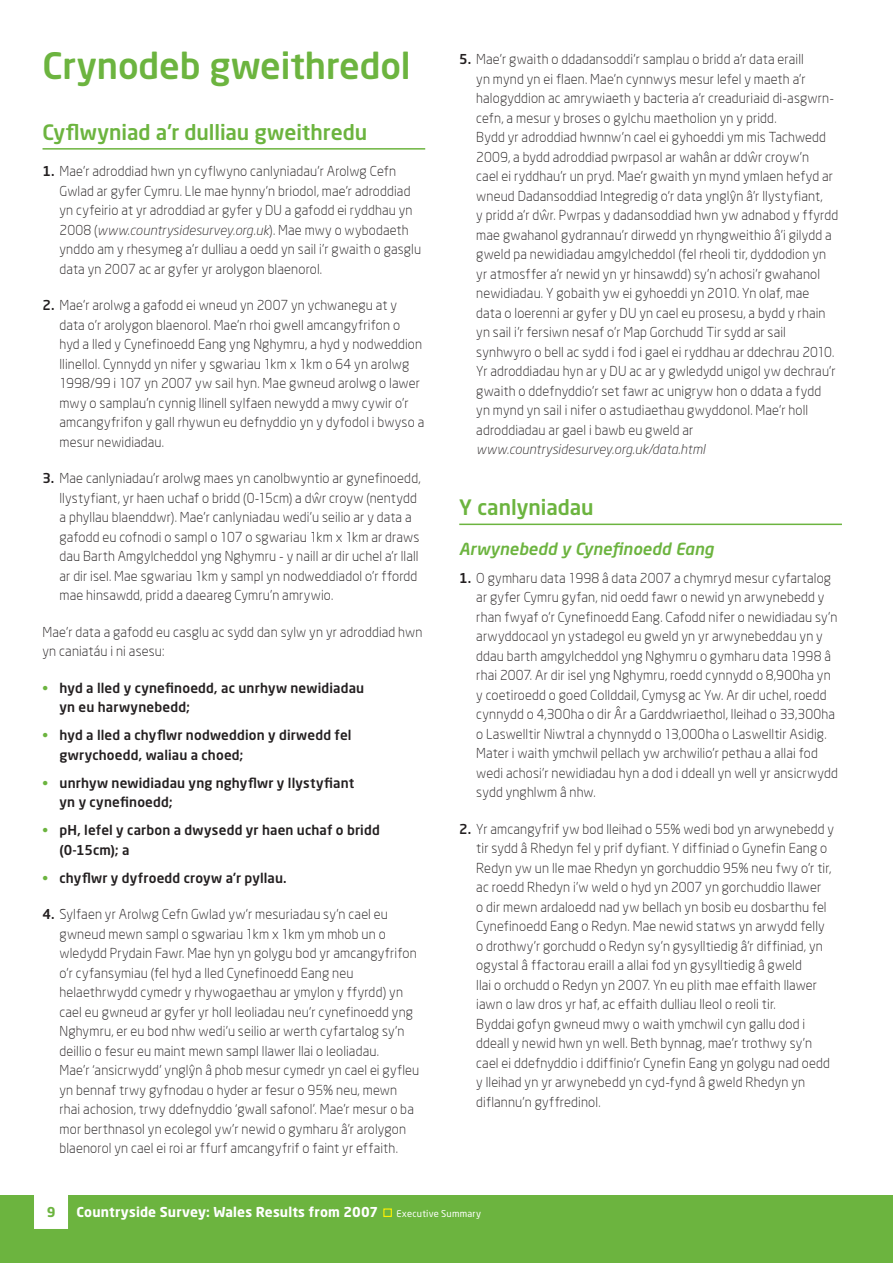
<style>
.page{position:relative;width:893px;height:1263px;background:#fff}
.page>*{position:absolute;margin:0;border:0;box-sizing:border-box;transform-origin:0 0}
.t1{font:500 36px "Neo Sans Std";letter-spacing:-.005em;color:#6cb43f}
.t2{font:500 21px "Neo Sans Std";color:#6cb43f}
.t3{font:italic 500 16.5px "Neo Sans Std";letter-spacing:.005em;color:#6cb43f}
.t4{font:13.5px/19.5px "Neo Sans Light Welsh";letter-spacing:.01em;color:#231f20}
.t5{font:500 13.5px/19.5px "Neo Sans Std";letter-spacing:.01em;color:#231f20}
.t6{font:italic 300 13.5px "Neo Sans Std";letter-spacing:.005em;color:#231f20}
.t7{font:700 13.5px "Neo Sans Std";letter-spacing:.01em;color:#fff}
.t8{font:700 13.5px "Neo Sans Std";color:#6cb43f}
.t9{font:9.3px "Neo Sans Std";letter-spacing:.025em;color:#fff}
.s1{font-family:"Neo Sans Std";font-weight:500}
.s2{font-family:"Neo Sans Light Welsh";font-weight:400;font-style:normal}
.s3{color:#6cb43f}
</style>
<div class="page">
<div style="left:0;top:1195px;width:893px;height:68px;background:#6cb43f"></div>
<div style="left:35px;top:1192px;width:32px;height:36px;background:#fff"></div>
<div style="left:34px;top:1191px;width:34px;height:38px;border:2px solid #fff"></div>
<div style="left:383px;top:1208px;width:9px;height:9px;border:1px solid #fff101"></div>
<hr style="left:43px;top:148px;width:382px;height:2px;background:#6cb43f">
<hr style="left:459px;top:524px;width:383px;height:1px;background:#6cb43f">
<h1 class="t1" style="left:43px;top:45px;width:370px">Crynodeb gweithredol</h1>
<h2 class="t2" style="left:43px;top:120px;width:326px">Cyflwyniad a’r dulliau gweithredu</h2>
<p class="t4" style="left:60px;top:161px;width:355px;text-indent:-17px"><span class="s1">1.</span> Mae’r adroddiad hwn yn cyflwyno canlyniadau’r Arolwg Cefn<br>Gwlad ar gyfer Cymru. Lle mae hynny’n briodol, mae’r adroddiad yn cyfeirio at yr adroddiad ar gyfer y DU a gafodd ei ryddhau yn</p>
<p class="t6" style="left:60px;top:225px;width:351px"><span class="s2">2008 (</span>www.countrysidesurvey.org.uk<span class="s2">). Mae mwy o wybodaeth</span></p>
<p class="t4" style="left:60px;top:239px;width:363px">ynddo am y rhesymeg a’r dulliau a oedd yn sail i’r gwaith o gasglu data yn 2007 ac ar gyfer yr arolygon blaenorol.</p>
<p class="t4" style="left:60px;top:295px;width:366px;text-indent:-17px"><span class="s1">2.</span> Mae’r arolwg a gafodd ei wneud yn 2007 yn ychwanegu at y data o’r arolygon blaenorol. Mae’n rhoi gwell amcangyfrifon o<br>hyd a lled y Cynefinoedd Eang yng Nghymru, a hyd y nodweddion llinellol. Cynnydd yn nifer y sgwariau 1km x 1km o 64 yn arolwg 1998/99 i 107 yn 2007 yw sail hyn. Mae gwneud arolwg o lawer mwy o samplau’n cynnig llinell sylfaen newydd a mwy cywir o’r amcangyfrifon y gall rhywun eu defnyddio yn y dyfodol i bwyso a mesur newidiadau.</p>
<p class="t4" style="left:60px;top:468px;width:363px;text-indent:-17px"><span class="s1">3.</span> Mae canlyniadau’r arolwg maes yn canolbwyntio ar gynefinoedd, llystyfiant, yr haen uchaf o bridd (0-15cm) a d$r croyw (nentydd a phyllau blaenddwr). Mae’r canlyniadau wedi’u seilio ar y data a gafodd eu cofnodi o sampl o 107 o sgwariau 1km x 1km ar draws dau Barth Amgylcheddol yng Nghymru - y naill ar dir uchel a’r llall ar dir isel. Mae sgwariau 1km y sampl yn nodweddiadol o’r ffordd mae hinsawdd, pridd a daeareg Cymru’n amrywio.</p>
<p class="t4" style="left:43px;top:622px;width:381px">Mae’r data a gafodd eu casglu ac sydd dan sylw yn yr adroddiad hwn yn caniatáu i ni asesu:</p>
<p class="t5" style="left:60px;top:678px;width:306px;text-indent:-17px"><span class="s3">•</span> hyd a lled y cynefinoedd, ac unrhyw newidiadau yn eu harwynebedd;</p>
<p class="t5" style="left:60px;top:726px;width:294px;text-indent:-17px"><span class="s3">•</span> hyd a lled a chyflwr nodweddion y dirwedd fel gwrychoedd, waliau a choed;</p>
<p class="t5" style="left:60px;top:773px;width:296px;text-indent:-17px"><span class="s3">•</span> unrhyw newidiadau yng nghyflwr y llystyfiant yn y cynefinoedd;</p>
<p class="t5" style="left:60px;top:821px;width:322px;text-indent:-17px"><span class="s3">•</span> pH, lefel y carbon a dwysedd yr haen uchaf o bridd (0-15cm); a</p>
<p class="t5" style="left:43px;top:868px;width:246px"><span class="s3">•</span> chyflwr y dyfroedd croyw a’r pyllau.</p>
<p class="t4" style="left:60px;top:904px;width:361px;text-indent:-17px"><span class="s1">4.</span> Sylfaen yr Arolwg Cefn Gwlad yw’r mesuriadau sy’n cael eu gwneud mewn sampl o sgwariau 1km x 1km ym mhob un o wledydd Prydain Fawr. Mae hyn yn golygu bod yr amcangyfrifon o’r cyfansymiau (fel hyd a lled Cynefinoedd Eang neu helaethrwydd cymedr y rhywogaethau ar ymylon y ffyrdd) yn cael eu gwneud ar gyfer yr holl leoliadau neu’r cynefinoedd yng Nghymru, er eu bod nhw wedi’u seilio ar werth cyfartalog sy’n deillio o fesur eu maint mewn sampl llawer llai o leoliadau.<br>Mae’r ‘ansicrwydd’ yngl≤n â phob mesur cymedr yn cael ei gyfleu yn bennaf trwy gyfnodau o hyder ar fesur o 95% neu, mewn rhai achosion, trwy ddefnyddio ‘gwall safonol’. Mae’r mesur o ba mor berthnasol yn ecolegol yw’r newid o gymharu â’r arolygon blaenorol yn cael ei roi ar ffurf amcangyfrif o faint yr effaith.</p>
<p class="t4" style="left:476px;top:49px;width:363px;text-indent:-17px"><span class="s1">5.</span> Mae’r gwaith o ddadansoddi’r samplau o bridd a’r data eraill<br>yn mynd yn ei flaen. Mae’n cynnwys mesur lefel y maeth a’r halogyddion ac amrywiaeth y bacteria a’r creaduriaid di-asgwrn&shy;cefn, a mesur y broses o gylchu maetholion yn y pridd.<br>Bydd yr adroddiad hwnnw’n cael ei gyhoeddi ym mis Tachwedd 2009, a bydd adroddiad pwrpasol ar wahân ar dd$r croyw’n<br>cael ei ryddhau’r un pryd. Mae’r gwaith yn mynd ymlaen hefyd ar wneud Dadansoddiad Integredig o’r data yngl≤n â’r llystyfiant,<br>y pridd a’r d$r. Pwrpas y dadansoddiad hwn yw adnabod y ffyrdd mae gwahanol gydrannau’r dirwedd yn rhyngweithio â’i gilydd a gweld pa newidiadau amgylcheddol (fel rheoli tir, dyddodion yn yr atmosffer a’r newid yn yr hinsawdd) sy’n achosi’r gwahanol newidiadau. Y gobaith yw ei gyhoeddi yn 2010. Yn olaf, mae data o loerenni ar gyfer y DU yn cael eu prosesu, a bydd y rhain yn sail i’r fersiwn nesaf o’r Map Gorchudd Tir sydd ar sail synhwyro o bell ac sydd i fod i gael ei ryddhau ar ddechrau 2010.<br>Yr adroddiadau hyn ar y DU ac ar y gwledydd unigol yw dechrau’r gwaith o ddefnyddio’r set fawr ac unigryw hon o ddata a fydd yn mynd yn sail i nifer o astudiaethau gwyddonol. Mae’r holl adroddiadau ar gael i bawb eu gweld ar</p>
<p class="t6" style="left:476px;top:444px;width:231px">www.countrysidesurvey.org.uk/data.html</p>
<h2 class="t2" style="left:459px;top:495px;width:136px">Y canlyniadau</h2>
<p class="t3" style="left:459px;top:539px;width:256px">Arwynebedd y Cynefinoedd Eang</p>
<p class="t4" style="left:476px;top:568px;width:363px;text-indent:-17px"><span class="s1">1.</span> O gymharu data 1998 â data 2007 a chymryd mesur cyfartalog ar gyfer Cymru gyfan, nid oedd fawr o newid yn arwynebedd y rhan fwyaf o’r Cynefinoedd Eang. Cafodd nifer o newidiadau sy’n arwyddocaol yn ystadegol eu gweld yn yr arwynebeddau yn y ddau barth amgylcheddol yng Nghymru o gymharu data 1998 â rhai 2007. Ar dir isel yng Nghymru, roedd cynnydd o 8,900ha yn y coetiroedd o goed Collddail, Cymysg ac Yw. Ar dir uchel, roedd cynnydd o 4,300ha o dir Âr a Garddwriaethol, lleihad o 33,300ha o Laswelltir Niwtral a chynnydd o 13,000ha o Laswelltir Asidig.<br>Mater i waith ymchwil pellach yw archwilio’r pethau a allai fod wedi achosi’r newidiadau hyn a dod i ddeall yn well yr ansicrwydd sydd ynghlwm â nhw.</p>
<p class="t4" style="left:476px;top:819px;width:359px;text-indent:-17px"><span class="s1">2.</span> Yr amcangyfrif yw bod lleihad o 55% wedi bod yn arwynebedd y tir sydd â Rhedyn fel y prif dyfiant. Y diffiniad o Gynefin Eang o Redyn yw un lle mae Rhedyn yn gorchuddio 95% neu fwy o’r tir, ac roedd Rhedyn i’w weld o hyd yn 2007 yn gorchuddio llawer<br>o dir mewn ardaloedd nad yw bellach yn bosib eu dosbarthu fel Cynefinoedd Eang o Redyn. Mae newid statws yn arwydd felly o drothwy’r gorchudd o Redyn sy’n gysylltiedig â’r diffiniad, yn ogystal â ffactorau eraill a allai fod yn gysylltiedig â gweld<br>llai o orchudd o Redyn yn 2007. Yn eu plith mae effaith llawer iawn o law dros yr haf, ac effaith dulliau lleol o reoli tir.<br>Byddai gofyn gwneud mwy o waith ymchwil cyn gallu dod i ddeall y newid hwn yn well. Beth bynnag, mae’r trothwy sy’n cael ei ddefnyddio i ddiffinio’r Cynefin Eang yn golygu nad oedd y lleihad yn yr arwynebedd yn cyd-fynd â gweld Rhedyn yn diflannu’n gyffredinol.</p>
<p class="t8" style="left:47px;top:1204px;width:10px">9</p>
<p class="t7" style="left:77px;top:1204px;width:303px">Countryside Survey: Wales Results from 2007</p>
<p class="t9" style="left:396px;top:1208px;width:86px">Executive Summary</p>
</div>
